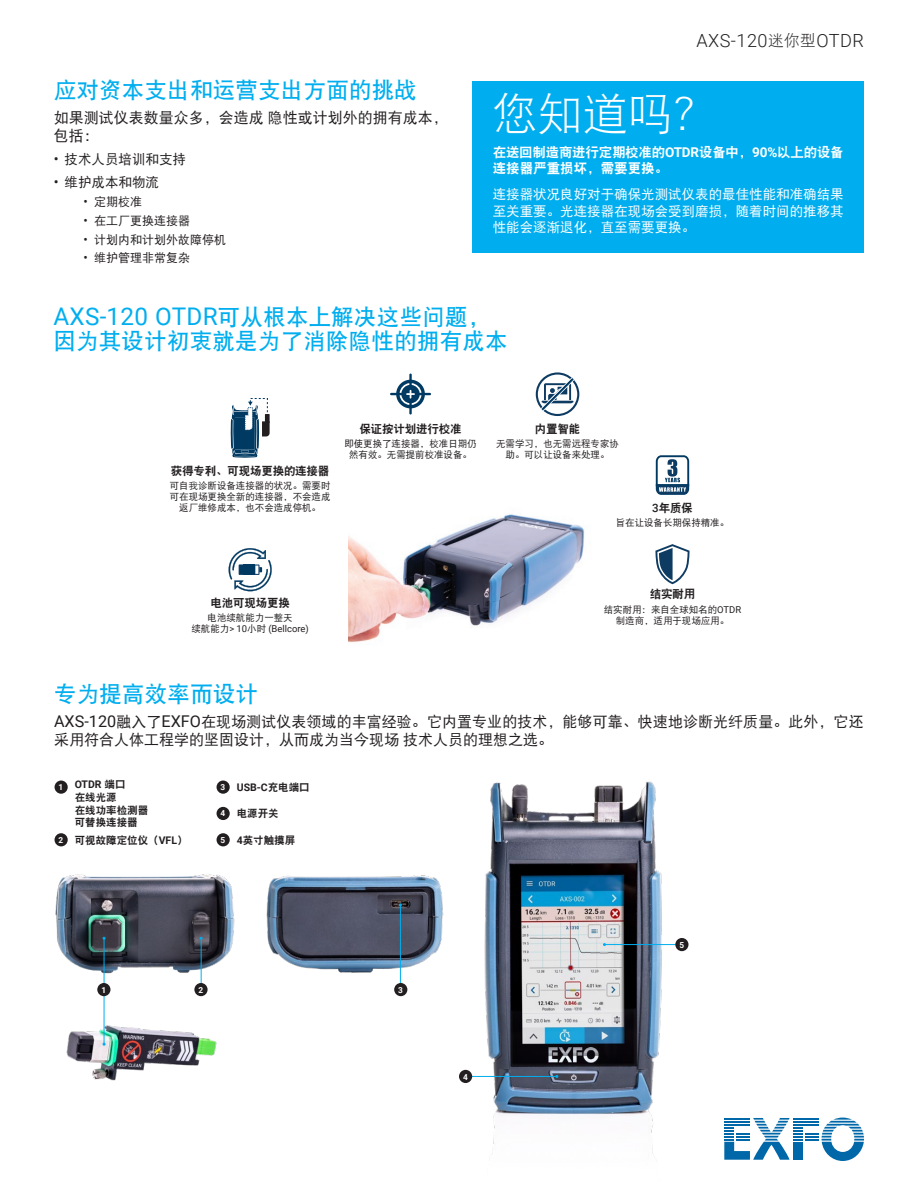
<style>
.page{position:relative;width:918px;height:1188px;background:#fff}
.page>*{position:absolute;margin:0;border:0;box-sizing:border-box;transform-origin:0 0}
.t1{font:45px "DF Hei W3";color:#fff}
.t2{font:22.5px/24px "DF Hei W7";letter-spacing:.01em;color:#00aeef}
.t3{font:300 18.15px "Roboto";letter-spacing:.025em;color:#231f20}
.t4{font:15px/18px "DF Hei W5";color:#231f20}
.t5{font:13.5px/16.2px "DF Hei W5";color:#fff;text-align:justify}
.t6{font:13.5px/16.2px "DF Hei W9";letter-spacing:-.02em;color:#fff}
.t7{font:13.5px "DF Hei W5";color:#231f20}
.t8{font:12px "DF Hei W5";color:#231f20}
.t9{font:11.55px "DF Hei W9";letter-spacing:-.02em;color:#231f20}
.t10{font:10.5px/12.6px "DF Hei W9";color:#231f20}
.t11{font:700 10.5px "Roboto";color:#231f20}
.t12{font:9.45px/11.1px "DF Hei W5";color:#231f20;text-align:center}
.t13{font:9.45px "Roboto";color:#231f20}
.t14{font:700 8.25px "Roboto";color:#fff}
.s1{font-family:"Roboto";font-size:14.55px}
.s2{font-family:"Roboto";font-size:12.9px}
.s3{font-family:"DF Hei W3";font-weight:400;font-size:15.75px}
.s4{font-family:"Roboto";font-weight:700}
.s5{font-family:"Roboto";font-size:24.3px}
.s6{font-family:"Roboto";font-weight:500}
.s7{font-family:"DF Hei W5"}
.s8{font-family:"Roboto"}
.s9{font-family:"Roboto";font-size:16.2px}
.s10{font-family:"DF Hei W9";font-weight:400}
.s11{font-size:8.25px;color:#fff}
.s12{font-family:"Roboto";font-weight:700;font-size:8.25px;color:#fff}
</style>
<div class="page">
<svg style="left:724px;top:1118px;width:140px;height:43px"></svg>
<hr style="left:724px;top:1124px;width:26px;height:2px;background:#0068a9">
<img style="left:66px;top:1021px;width:151px;height:60px">
<img style="left:475px;top:781px;width:195px;height:374px">
<div style="left:472px;top:81px;width:392px;height:171px;background:#00aeef"></div>
<img style="left:349px;top:514px;width:236px;height:129px">
<svg style="left:228px;top:548px;width:44px;height:43px"></svg>
<div style="left:244px;top:565px;width:5px;height:10px;background:#003a62"></div>
<div style="left:249px;top:565px;width:5px;height:10px;background:#003a62"></div>
<svg style="left:536px;top:372px;width:43px;height:44px"></svg>
<svg style="left:390px;top:374px;width:41px;height:41px"></svg>
<svg style="left:655px;top:544px;width:35px;height:40px"></svg>
<svg style="left:656px;top:455px;width:33px;height:40px"></svg>
<svg style="left:231px;top:398px;width:39px;height:60px"></svg>
<img style="left:266px;top:875px;width:178px;height:122px">
<hr style="left:400px;top:905px;width:1px;height:81px;background:#00aeef">
<img style="left:54px;top:833px;width:181px;height:188px">
<hr style="left:463px;top:1076px;width:94px;height:1px;background:#00aeef">
<hr style="left:604px;top:944px;width:78px;height:1px;background:#00aeef">
<div style="left:55px;top:781px;width:13px;height:13px;background:#231f20;border-radius:50%"></div>
<div style="left:217px;top:781px;width:13px;height:13px;background:#231f20;border-radius:50%"></div>
<div style="left:217px;top:807px;width:13px;height:13px;background:#231f20;border-radius:50%"></div>
<div style="left:55px;top:833px;width:13px;height:13px;background:#231f20;border-radius:50%"></div>
<div style="left:217px;top:833px;width:13px;height:13px;background:#231f20;border-radius:50%"></div>
<hr style="left:104px;top:938px;width:1px;height:52px;background:#00aeef">
<hr style="left:201px;top:938px;width:1px;height:52px;background:#00aeef">
<div style="left:194px;top:983px;width:14px;height:13px;background:#231f20;border-radius:50%"></div>
<div style="left:394px;top:983px;width:13px;height:13px;background:#231f20;border-radius:50%"></div>
<div style="left:459px;top:1070px;width:13px;height:13px;background:#231f20;border-radius:50%"></div>
<div style="left:675px;top:938px;width:14px;height:13px;background:#231f20;border-radius:50%"></div>
<hr style="left:104px;top:993px;width:1px;height:51px;background:#00aeef">
<div style="left:97px;top:983px;width:13px;height:13px;background:#231f20;border-radius:50%"></div>
<h2 class="t2" style="left:54px;top:78px;width:365px">应对资本支出和运营支出方面的挑战</h2>
<h3 class="t4" style="left:54px;top:109px;width:396px">如果测试仪表数量众多，会造成隐性或计划外的拥有成本，包括：</h3>
<h3 class="t7" style="left:54px;top:153px;width:134px"><span class="s1">•</span> 技术人员培训和支持</h3>
<h3 class="t7" style="left:54px;top:176px;width:107px"><span class="s1">•</span> 维护成本和物流</h3>
<p class="t8" style="left:83px;top:196px;width:60px"><span class="s2">•</span> 定期校准</p>
<p class="t8" style="left:83px;top:214px;width:108px"><span class="s2">•</span> 在工厂更换连接器</p>
<p class="t8" style="left:83px;top:233px;width:144px"><span class="s2">•</span> 计划内和计划外故障停机</p>
<p class="t8" style="left:83px;top:252px;width:108px"><span class="s2">•</span> 维护管理非常复杂</p>
<h3 class="t3" style="left:696px;top:28px;width:169px">AXS-120<span class="s3">迷你型</span>OTDR</h3>
<h1 class="t1" style="left:493px;top:92px;width:226px">您知道吗？</h1>
<h3 class="t6" style="left:493px;top:144px;width:353px">在送回制造商进行定期校准的<span class="s4">OTDR</span>设备中，<span class="s4">90%</span>以上的设备连接器严重损坏，需要更换。</h3>
<h3 class="t5" style="left:493px;top:186px;width:352px">连接器状况良好对于确保光测试仪表的最佳性能和准确结果至关重要。光连接器在现场会受到磨损，随着时间的推移其性能会逐渐退化，直至需要更换。</h3>
<h2 class="t2" style="left:53px;top:305px;width:456px"><span class="s5">AXS-120 OTDR</span>可从根本上解决这些问题，因为其设计初衷就是为了消除隐性的拥有成本</h2>
<p class="t9" style="left:171px;top:465px;width:160px">获得专利、可现场更换的连接器</p>
<p class="t12" style="left:170px;top:480px;width:162px">可自我诊断设备连接器的状况。需要时可在现场更换全新的连接器，不会造成返厂维修成本，也不会造成停机。</p>
<p class="t9" style="left:359px;top:423px;width:104px">保证按计划进行校准</p>
<p class="t12" style="left:344px;top:438px;width:134px">即使更换了连接器，校准日期仍然有效。无需提前校准设备。</p>
<p class="t9" style="left:535px;top:423px;width:47px">内置智能</p>
<p class="t12" style="left:496px;top:438px;width:124px">无需学习，也无需远程专家协助。可以让设备来处理。</p>
<p class="t9" style="left:652px;top:502px;width:42px"><span class="s6">3</span>年质保</p>
<p class="t12" style="left:616px;top:517px;width:115px">旨在让设备长期保持精准。</p>
<p class="t9" style="left:210px;top:597px;width:81px">电池可现场更换</p>
<p class="t12" style="left:208px;top:612px;width:87px">电池续航能力一整天</p>
<p class="t13" style="left:192px;top:622px;width:119px"><span class="s7">续航能力</span>&gt; 10<span class="s7">小时</span> (Bellcore)</p>
<p class="t9" style="left:650px;top:588px;width:47px">结实耐用</p>
<p class="t12" style="left:604px;top:604px;width:139px">结实耐用：来自全球知名的<span class="s8">OTDR</span>制造商，适用于现场应用。</p>
<h2 class="t2" style="left:54px;top:681px;width:206px">专为提高效率而设计</h2>
<h3 class="t4" style="left:54px;top:712px;width:811px"><span class="s9">AXS-120</span>融入了<span class="s9">EXFO</span>在现场测试仪表领域的丰富经验。它内置专业的技术，能够可靠、快速地诊断光纤质量。此外，它还采用符合人体工程学的坚固设计，从而成为当今现场技术人员的理想之选。</h3>
<p class="t11" style="left:59px;top:777px;width:68px"><sub>1</sub> OTDR <span class="s10">端口</span></p>
<p class="t10" style="left:75px;top:791px;width:75px">在线光源<br>在线功率检测器可替换连接器</p>
<p class="t11" style="left:221px;top:780px;width:91px"><span class="s11">3</span> USB-C<span class="s10">充电端口</span></p>
<p class="t10" style="left:221px;top:807px;width:60px"><span class="s12">4</span> 电源开关</p>
<p class="t10" style="left:59px;top:834px;width:130px"><span class="s12">2</span> 可视故障定位仪（<span class="s4">VFL</span>）</p>
<p class="t10" style="left:221px;top:834px;width:76px"><span class="s12">5</span> <span class="s4">4</span>英寸触摸屏</p>
<p class="t14" style="left:101px;top:984px;width:6px">1</p>
<p class="t14" style="left:198px;top:984px;width:6px">2</p>
<p class="t14" style="left:398px;top:984px;width:6px">3</p>
<p class="t14" style="left:463px;top:1071px;width:6px">4</p>
<p class="t14" style="left:679px;top:939px;width:6px">5</p>
</div>
